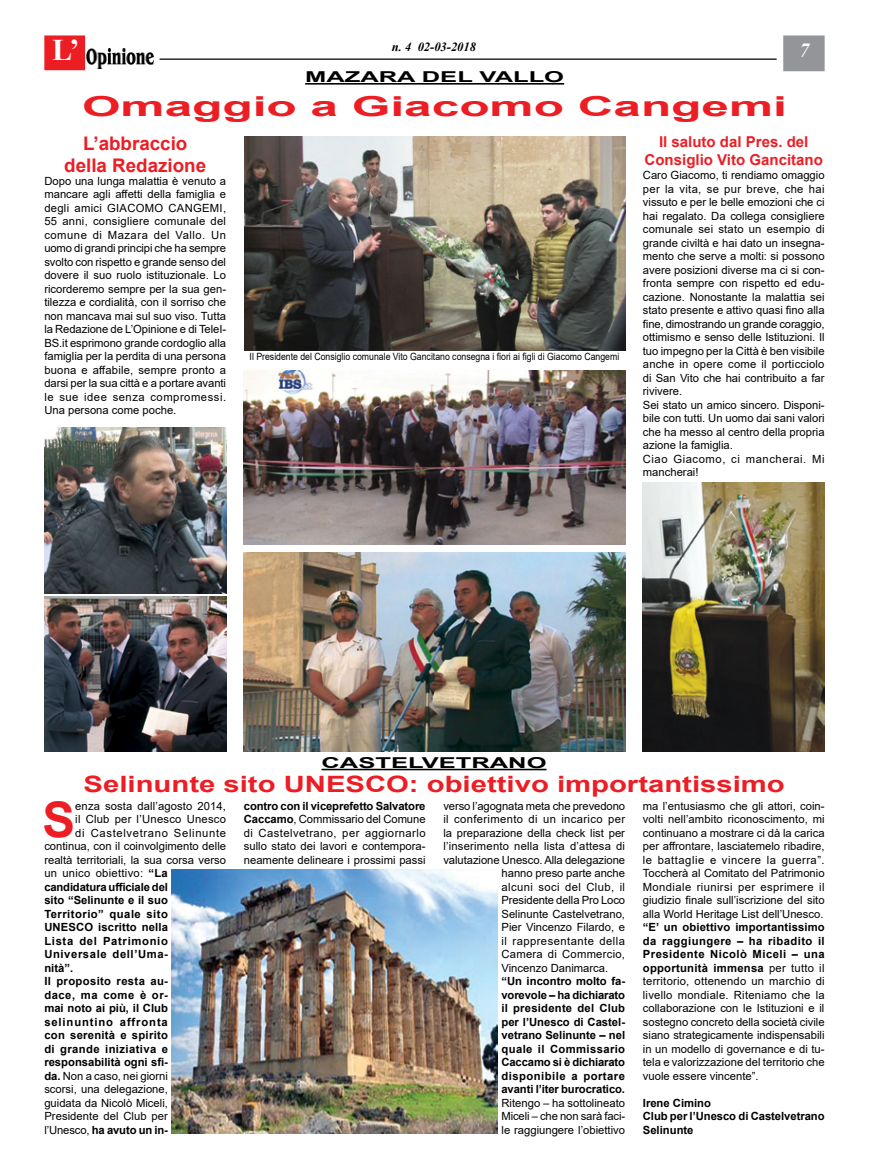
<style>
.page{position:relative;width:869px;height:1170px;background:#fff}
.page>*{position:absolute;margin:0;border:0;box-sizing:border-box;transform-origin:0 0}
.t1{font:700 49px "Arial";color:#ed1d24}
.t2{font:700 30px "Times New Roman";color:#fff}
.t3{font:700 27.5px "Arial";color:#ed1d24;scale:1.8 1}
.t4{font:700 22.5px "Arial";color:#ed1d24;scale:1.3 1}
.t5{font:italic 700 20px "Times New Roman";color:#fff}
.t6{font:700 18.75px/22.5px "Arial";color:#ed1d24;text-align:center}
.t7{font:700 15px/18px "Arial";color:#ed1d24;text-align:center}
.t8{font:700 15px "Arial";color:#000;scale:1.7 1}
.t9{font:italic 700 12.5px "Times New Roman";color:#000}
.t10{font:11.25px/13.5px "Arial";color:#000;text-align:justify}
.t11{font:700 11.25px/13.5px "Arial";letter-spacing:.015em;color:#000;text-align:justify}
.t12{font:11.25px "Arial";letter-spacing:.02em;color:#000}
.t13{font:700 11.25px/13.5px "Arial";letter-spacing:-.005em;color:#000}
.t14{font:11.25px "Arial";letter-spacing:.03em;color:#000}
.t15{font:11.25px "Arial";letter-spacing:.06em;color:#000}
.t16{font:700 11.25px "Arial";letter-spacing:-.015em;color:#000}
.t17{font:700 11.25px "Arial";letter-spacing:-.01em;color:#000}
.t18{font:11.25px "Arial";letter-spacing:.04em;color:#000}
.t19{font:11.25px "Arial";letter-spacing:.025em;color:#000}
.t20{font:700 11.25px "Arial";letter-spacing:.04em;color:#000}
.t21{font:11.25px "Arial";letter-spacing:.035em;color:#000}
.t22{font:700 11.25px "Arial";letter-spacing:.055em;color:#000}
.t23{font:700 11.25px "Arial";letter-spacing:.08em;color:#000}
.t24{font:700 11.25px "Arial";letter-spacing:.035em;color:#000}
.t25{font:700 11.25px "Arial";letter-spacing:.06em;color:#000}
.t26{font:700 11.25px "Arial";letter-spacing:.045em;color:#000}
.t27{font:10px "Arial";color:#000;scale:.87 1}
.s1{font-weight:700}
.s2{font-weight:400}
</style>
<div class="page">
<hr style="left:159px;top:58px;width:617px;height:2px;background:#000">
<img style="left:87px;top:49px;width:66px;height:19px">
<div style="left:44px;top:35px;width:41px;height:35px;background:#ed1d24;border:1px solid #ed1d24"></div>
<div style="left:782px;top:35px;width:42px;height:36px;background:#939598;border:1px solid #939598"></div>
<hr style="left:305px;top:83px;width:259px;height:2px;background:#000">
<img style="left:244px;top:136px;width:381px;height:214px">
<img style="left:642px;top:482px;width:182px;height:269px">
<hr style="left:321px;top:768px;width:225px;height:2px;background:#000">
<img style="left:171px;top:869px;width:326px;height:264px">
<img style="left:244px;top:370px;width:381px;height:174px">
<img style="left:244px;top:552px;width:381px;height:199px">
<img style="left:44px;top:596px;width:182px;height:155px">
<img style="left:44px;top:427px;width:182px;height:166px">
<h2 class="t2" style="left:52px;top:29px;width:29px">L’</h2>
<p class="t9" style="left:392px;top:38px;width:86px">n. 4 02-03-2018</p>
<h3 class="t5" style="left:798px;top:36px;width:11px">7</h3>
<h3 class="t8" style="left:305px;top:66px;width:154px">MAZARA DEL VALLO</h3>
<h3 class="t3" style="left:82px;top:87px;width:393px">Omaggio a Giacomo Cangemi</h3>
<h3 class="t6" style="left:64px;top:132px;width:143px">L’abbraccio della Redazione</h3>
<p class="t10" style="left:44px;top:174px;width:183px">Dopo una lunga malattia è venuto a mancare agli affetti della famiglia e degli amici GIACOMO CANGEMI, 55 anni, consigliere comunale del comune di Mazara del Vallo. Un uomo di grandi principi che ha sempre svolto con rispetto e grande senso del dovere il suo ruolo istituzionale. Lo ricorderemo sempre per la sua gen&shy;tilezza e cordialità, con il sorriso che non mancava mai sul suo viso. Tutta la Redazione de L’Opinione e di TeleI-BS.it esprimono grande cordoglio alla famiglia per la perdita di una persona buona e affabile, sempre pronto a darsi per la sua città e a portare avanti le sue idee senza compromessi.<br>Una persona come poche.</p>
<p class="t27" style="left:249px;top:349px;width:426px">Il Presidente del Consiglio comunale Vito Gancitano consegna i fiori ai figli di Giacomo Cangemi</p>
<h3 class="t7" style="left:644px;top:133px;width:180px">Il saluto dal Pres. del<br>Consiglio Vito Gancitano</h3>
<p class="t10" style="left:642px;top:168px;width:183px;text-align:left">Caro Giacomo, ti rendiamo omaggio per la vita, se pur breve, che hai vissuto e per le belle emozioni che ci hai regalato. Da collega consigliere comunale sei stato un esempio di grande civiltà e hai dato un insegna&shy;mento che serve a molti: si possono avere posizioni diverse ma ci si con&shy;fronta sempre con rispetto ed edu&shy;cazione. Nonostante la malattia sei stato presente e attivo quasi fino alla fine, dimostrando un grande coraggio, ottimismo e senso delle Istituzioni. Il tuo impegno per la Città è ben visibile anche in opere come il porticciolo di San Vito che hai contribuito a far rivivere.<br>Sei stato un amico sincero. Disponi&shy;bile con tutti. Un uomo dai sani valori che ha messo al centro della propria azione la famiglia.<br>Ciao Giacomo, ci mancherai. Mi mancherai!</p>
<h3 class="t8" style="left:321px;top:752px;width:134px">CASTELVETRANO</h3>
<h3 class="t4" style="left:84px;top:768px;width:540px">Selinunte sito UNESCO: obiettivo importantissimo</h3>
<h1 class="t1" style="left:43px;top:784px;width:34px">S</h1>
<p class="t10" style="left:75px;top:798px;width:152px">enza sosta dall’agosto 2014,</p>
<p class="t12" style="left:75px;top:811px;width:152px">il Club per l’Unesco Unesco</p>
<p class="t15" style="left:75px;top:824px;width:152px">di Castelvetrano Selinunte</p>
<p class="t10" style="left:44px;top:839px;width:183px">continua, con il coinvolgimento delle</p>
<p class="t10" style="left:44px;top:852px;width:183px">realtà territoriali, la sua corsa verso</p>
<p class="t19" style="left:44px;top:865px;width:125px">un unico obiettivo: <span class="s1">“La</span></p>
<p class="t16" style="left:44px;top:878px;width:125px">candidatura ufficiale del</p>
<p class="t11" style="left:44px;top:893px;width:125px">sito “Selinunte e il suo</p>
<p class="t20" style="left:44px;top:905px;width:125px">Territorio” quale sito</p>
<p class="t11" style="left:44px;top:920px;width:125px">UNESCO iscritto nella</p>
<p class="t25" style="left:44px;top:932px;width:125px">Lista del Patrimonio</p>
<p class="t22" style="left:44px;top:946px;width:125px">Universale dell’Uma-</p>
<p class="t11" style="left:44px;top:960px;width:30px">nità”.</p>
<p class="t11" style="left:44px;top:974px;width:125px">Il proposito resta au-</p>
<p class="t26" style="left:44px;top:986px;width:125px">dace, ma come è or-</p>
<p class="t11" style="left:44px;top:1001px;width:125px">mai noto ai più, il Club</p>
<p class="t23" style="left:44px;top:1013px;width:125px">selinuntino affronta</p>
<p class="t11" style="left:44px;top:1028px;width:125px">con serenità e spirito</p>
<p class="t24" style="left:44px;top:1040px;width:125px">di grande iniziativa e</p>
<p class="t11" style="left:44px;top:1055px;width:125px">responsabilità ogni sfi-</p>
<p class="t10" style="left:44px;top:1068px;width:125px"><span class="s1">da.</span> Non a caso, nei giorni</p>
<p class="t10" style="left:44px;top:1082px;width:125px">scorsi, una delegazione,</p>
<p class="t10" style="left:44px;top:1095px;width:125px">guidata da Nicolò Miceli,</p>
<p class="t10" style="left:44px;top:1109px;width:125px">Presidente del Club per</p>
<p class="t17" style="left:44px;top:1121px;width:125px"><span class="s2">l’Unesco,</span> ha avuto un in-</p>
<p class="t10" style="left:244px;top:798px;width:183px"><span class="s1">contro con il viceprefetto Salvatore Caccamo</span>, Commissario del Comune di Castelvetrano, per aggiornarlo sullo stato dei lavori e contempora&shy;neamente delineare i prossimi passi</p>
<p class="t10" style="left:443px;top:798px;width:183px">verso l’agognata meta che prevedono</p>
<p class="t14" style="left:443px;top:811px;width:183px">il conferimento di un incarico per</p>
<p class="t10" style="left:443px;top:825px;width:183px">la preparazione della check list per</p>
<p class="t12" style="left:443px;top:838px;width:183px">l’inserimento nella lista d’attesa di</p>
<p class="t10" style="left:443px;top:852px;width:183px">valutazione Unesco. Alla delegazione</p>
<p class="t10" style="left:501px;top:866px;width:125px">hanno preso parte anche</p>
<p class="t21" style="left:501px;top:878px;width:125px">alcuni soci del Club, il</p>
<p class="t10" style="left:501px;top:893px;width:125px">Presidente della Pro Loco</p>
<p class="t10" style="left:501px;top:906px;width:125px">Selinunte Castelvetrano,</p>
<p class="t10" style="left:501px;top:920px;width:125px">Pier Vincenzo Filardo, e</p>
<p class="t18" style="left:501px;top:932px;width:125px">il rappresentante della</p>
<p class="t12" style="left:501px;top:946px;width:125px">Camera di Commercio,</p>
<p class="t10" style="left:501px;top:960px;width:108px">Vincenzo Danimarca.</p>
<p class="t11" style="left:501px;top:974px;width:125px">“Un incontro molto fa&shy;vorevole – ha dichiarato il presidente del Club per l’Unesco di Castel&shy;vetrano Selinunte – nel quale il Commissario Caccamo si è dichiarato disponibile a portare avanti l’iter burocratico.</p>
<p class="t10" style="left:501px;top:1095px;width:125px">Ritengo – ha sottolineato Miceli – che non sarà faci&shy;le raggiungere l’obiettivo</p>
<p class="t10" style="left:642px;top:798px;width:183px">ma l’entusiasmo che gli attori, coin&shy;volti nell’ambito riconoscimento, mi continuano a mostrare ci dà la carica per affrontare, lasciatemelo ribadire, le battaglie e vincere la guerra”.<br>Toccherà al Comitato del Patrimonio Mondiale riunirsi per esprimere il giudizio finale sull’iscrizione del sito alla World Heritage List dell’Unesco.</p>
<p class="t10" style="left:642px;top:920px;width:183px"><span class="s1">“E’ un obiettivo importantissimo da raggiungere – ha ribadito il Presidente Nicolò Miceli – una opportunità immensa</span> per tutto il territorio, ottenendo un marchio di livello mondiale. Riteniamo che la collaborazione con le Istituzioni e il sostegno concreto della società civile siano strategicamente indispensabili in un modello di governance e di tu&shy;tela e valorizzazione del territorio che vuole essere vincente”.</p>
<p class="t13" style="left:642px;top:1095px;width:183px">Irene Cimino<br>Club per l’Unesco di Castelvetrano<br>Selinunte</p>
</div>
